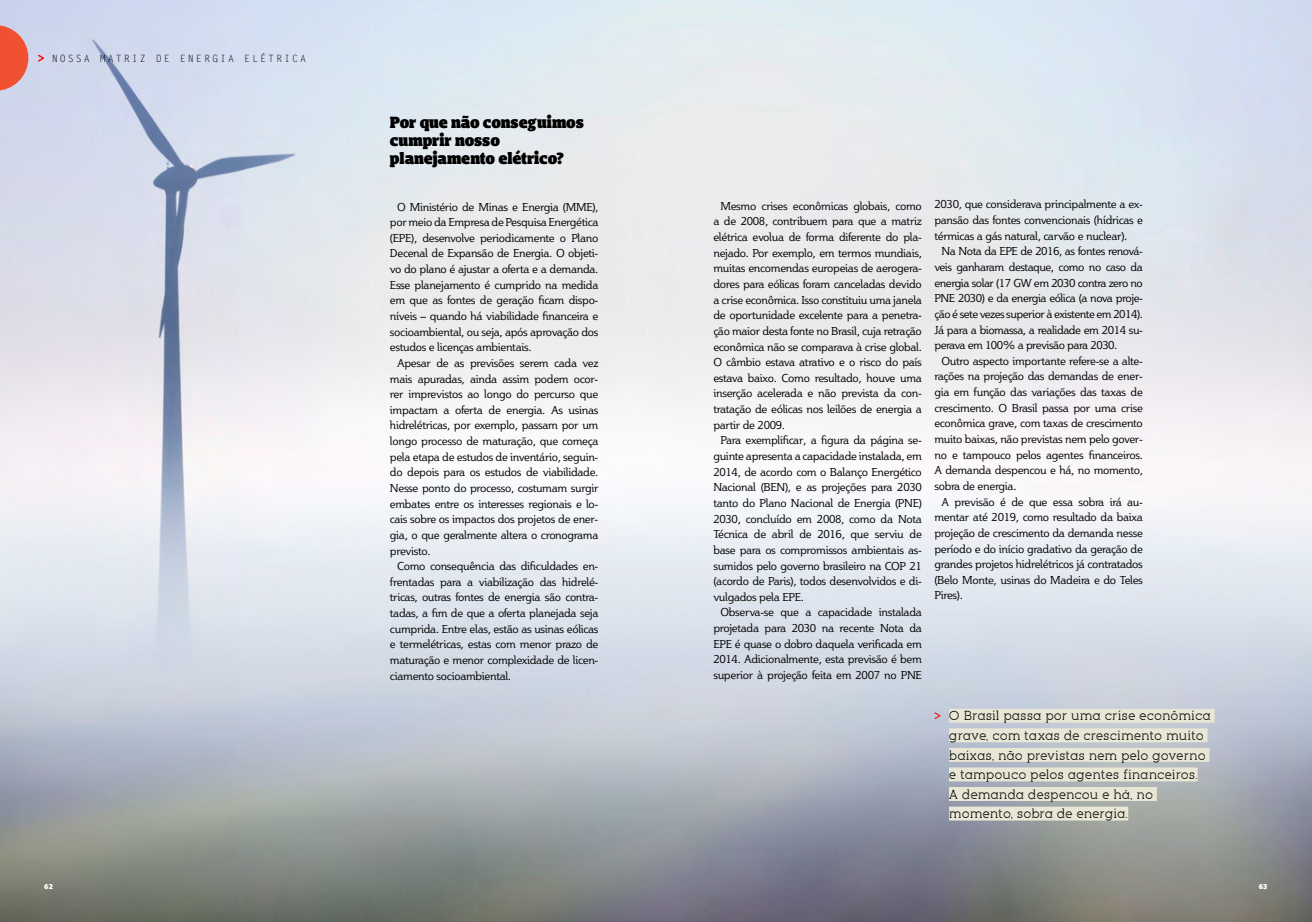
<style>
.page{position:relative;width:1312px;height:922px;background:#fff}
.page>*{position:absolute;margin:0;border:0;box-sizing:border-box;transform-origin:0 0}
.t1{font:900 15px/18px "Bommer Slab";letter-spacing:-.01em;color:#000}
.t2{font:12.5px/19.5px "pironv 2 stencil";color:#000}
.t3{font:11.25px/15.6px "Plume";letter-spacing:-.03em;color:#000;text-align:justify}
.t4{font:10px "Letter Gothic Std";letter-spacing:.2em;color:#000}
.t5{font:900 7.5px "Foco";color:#fff}
</style>
<div class="page">
<img style="left:0;top:0;width:1311px;height:921px">
<div style="left:948px;top:708px;width:266px;height:14px;background:#e8e6d4"></div>
<div style="left:948px;top:728px;width:259px;height:14px;background:#e8e6d4"></div>
<div style="left:948px;top:747px;width:261px;height:14px;background:#e8e6d4"></div>
<div style="left:948px;top:767px;width:249px;height:14px;background:#e8e6d4"></div>
<div style="left:948px;top:786px;width:208px;height:14px;background:#e8e6d4"></div>
<div style="left:948px;top:806px;width:179px;height:14px;background:#e8e6d4"></div>
<svg style="left:934px;top:712px;width:6px;height:7px"></svg>
<svg style="left:38px;top:55px;width:6px;height:7px"></svg>
<svg style="left:0;top:25px;width:28px;height:66px;background:#e7715d"></svg>
<p class="t4" style="left:52px;top:52px;width:256px">NOSSA MATRIZ DE ENERGIA ELÉTRICA</p>
<h1 class="t1" style="left:390px;top:113px;width:195px">Por que não conseguimos cumprir nosso planejamento elétrico?</h1>
<p class="t3" style="left:390px;top:198px;width:210px;text-indent:7px">O Ministério de Minas e Energia (MME), por meio da Empresa de Pesquisa Energética (EPE), desenvolve periodicamente o Plano Decenal de Expansão de Energia. O objeti&shy;vo do plano é ajustar a oferta e a demanda.<br>Esse planejamento é cumprido na medida em que as fontes de geração ficam dispo&shy;níveis – quando há viabilidade financeira e socioambiental, ou seja, após aprovação dos estudos e licenças ambientais.</p>
<p class="t3" style="left:390px;top:355px;width:210px;text-indent:7px">Apesar de as previsões serem cada vez mais apuradas, ainda assim podem ocor&shy;rer imprevistos ao longo do percurso que impactam a oferta de energia. As usinas hidrelétricas, por exemplo, passam por um longo processo de maturação, que começa pela etapa de estudos de inventário, seguin&shy;do depois para os estudos de viabilidade.<br>Nesse ponto do processo, costumam surgir embates entre os interesses regionais e lo&shy;cais sobre os impactos dos projetos de ener&shy;gia, o que geralmente altera o cronograma previsto.</p>
<p class="t3" style="left:390px;top:558px;width:210px;text-indent:7px">Como consequência das dificuldades en&shy;frentadas para a viabilização das hidrelé&shy;tricas, outras fontes de energia são contra&shy;tadas, a fim de que a oferta planejada seja cumprida. Entre elas, estão as usinas eólicas e termelétricas, estas com menor prazo de maturação e menor complexidade de licen&shy;ciamento socioambiental.</p>
<p class="t3" style="left:713px;top:198px;width:210px;text-indent:7px">Mesmo crises econômicas globais, como a de 2008, contribuem para que a matriz elétrica evolua de forma diferente do pla&shy;nejado. Por exemplo, em termos mundiais, muitas encomendas europeias de aerogera&shy;dores para eólicas foram canceladas devido a crise econômica. Isso constituiu uma janela de oportunidade excelente para a penetra&shy;ção maior desta fonte no Brasil, cuja retração econômica não se comparava à crise global.<br>O câmbio estava atrativo e o risco do país estava baixo. Como resultado, houve uma inserção acelerada e não prevista da con&shy;tratação de eólicas nos leilões de energia a partir de 2009.</p>
<p class="t3" style="left:713px;top:432px;width:210px;text-indent:7px">Para exemplificar, a figura da página se&shy;guinte apresenta a capacidade instalada, em 2014, de acordo com o Balanço Energético Nacional (BEN), e as projeções para 2030 tanto do Plano Nacional de Energia (PNE)<br>2030, concluído em 2008, como da Nota Técnica de abril de 2016, que serviu de base para os compromissos ambientais as&shy;sumidos pelo governo brasileiro na COP 21 (acordo de Paris), todos desenvolvidos e di&shy;vulgados pela EPE.</p>
<p class="t3" style="left:713px;top:604px;width:210px;text-indent:7px">Observa-se que a capacidade instalada projetada para 2030 na recente Nota da EPE é quase o dobro daquela verificada em 2014. Adicionalmente, esta previsão é bem superior à projeção feita em 2007 no PNE</p>
<p class="t3" style="left:934px;top:196px;width:210px">2030, que considerava principalmente a ex&shy;pansão das fontes convencionais (hídricas e térmicas a gás natural, carvão e nuclear).</p>
<p class="t3" style="left:934px;top:243px;width:210px;text-indent:7px">Na Nota da EPE de 2016, as fontes renová&shy;veis ganharam destaque, como no caso da energia solar (17 GW em 2030 contra zero no PNE 2030) e da energia eólica (a nova proje&shy;ção é sete vezes superior à existente em 2014).<br>Já para a biomassa, a realidade em 2014 su&shy;perava em 100% a previsão para 2030.</p>
<p class="t3" style="left:934px;top:353px;width:210px;text-indent:7px">Outro aspecto importante refere-se a alte&shy;rações na projeção das demandas de ener&shy;gia em função das variações das taxas de crescimento. O Brasil passa por uma crise econômica grave, com taxas de crescimento muito baixas, não previstas nem pelo gover&shy;no e tampouco pelos agentes financeiros.<br>A demanda despencou e há, no momento, sobra de energia.</p>
<p class="t3" style="left:934px;top:493px;width:210px;text-indent:7px">A previsão é de que essa sobra irá au&shy;mentar até 2019, como resultado da baixa projeção de crescimento da demanda nesse período e do início gradativo da geração de grandes projetos hidrelétricos já contratados (Belo Monte, usinas do Madeira e do Teles Pires).</p>
<p class="t2" style="left:948px;top:705px;width:263px">O Brasil passa por uma crise econômica grave, com taxas de crescimento muito baixas, não previstas nem pelo governo e tampouco pelos agentes financeiros.<br>A demanda despencou e há, no momento, sobra de energia.</p>
<p class="t5" style="left:44px;top:881px;width:10px">62</p>
<p class="t5" style="left:1258px;top:881px;width:10px">63</p>
</div>
